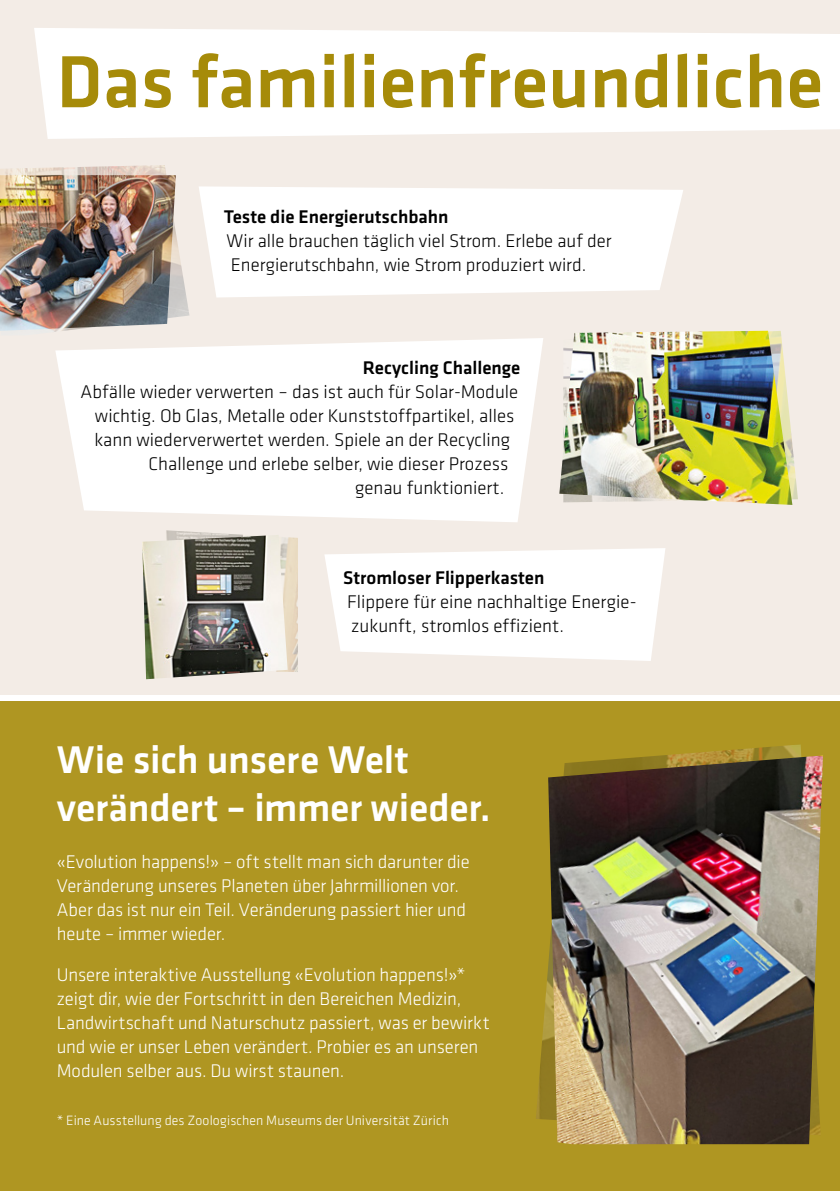
<style>
.page{position:relative;width:840px;height:1191px;background:#fff}
.page>*{position:absolute;margin:0;border:0;box-sizing:border-box;transform-origin:0 0}
.t1{font:500 76.4px "Klavika";color:#a68b09}
.t2{font:500 40px/48px "Klavika";letter-spacing:-.005em;color:#fff}
.t3{font:300 19px/24px "Klavika";letter-spacing:-.005em;color:#fff}
.t4{font:300 19px/24px "Klavika";color:#000}
.t5{font:500 19px "Klavika";color:#000}
.t6{font:300 14px "Klavika";letter-spacing:.005em;color:#fff}
</style>
<div class="page">
<div style="left:0;top:701px;width:839px;height:490px;background:#af9622"></div>
<div style="left:0;top:595px;width:839px;height:106px;background:linear-gradient(to right,#fff,#fff)"></div>
<div style="left:0;top:0;width:839px;height:694px;background:#f3ece6"></div>
<img style="left:166px;top:530px;width:132px;height:142px">
<img style="left:142px;top:535px;width:145px;height:144px">
<svg style="left:55px;top:338px;width:488px;height:184px;background:#fdfcfc"></svg>
<svg style="left:34px;top:28px;width:805px;height:111px;background:#fefdfd"></svg>
<svg style="left:199px;top:186px;width:484px;height:111px;background:#fdfdfc"></svg>
<img style="left:536px;top:744px;width:265px;height:376px">
<img style="left:548px;top:755px;width:274px;height:389px">
<svg style="left:325px;top:548px;width:340px;height:113px;background:#fdfcfc"></svg>
<img style="left:0;top:165px;width:189px;height:167px">
<img style="left:0;top:175px;width:176px;height:156px">
<img style="left:792px;top:443px;width:5px;height:57px">
<img style="left:559px;top:331px;width:233px;height:174px">
<h1 class="t1" style="left:56px;top:30px;width:767px">Das familienfreundliche</h1>
<p class="t5" style="left:224px;top:203px;width:226px">Teste die Energierutschbahn</p>
<p class="t4" style="left:226px;top:228px;width:386px">Wir alle brauchen täglich viel Strom. Erlebe auf der<br>Energierutschbahn, wie Strom produziert wird.</p>
<p class="t5" style="left:362px;top:355px;width:159px">Recycling Challenge</p>
<p class="t4" style="left:81px;top:379px;width:439px">Abfälle wieder verwerten – das ist auch für Solar-Module</p>
<p class="t4" style="left:95px;top:403px;width:420px">wichtig. Ob Glas, Metalle oder Kunststoffpartikel, alles</p>
<p class="t4" style="left:94px;top:427px;width:417px">kann wiederverwertet werden. Spiele an der Recycling</p>
<p class="t4" style="left:148px;top:451px;width:361px">Challenge und erlebe selber, wie dieser Prozess</p>
<p class="t4" style="left:354px;top:475px;width:151px">genau funktioniert.</p>
<p class="t5" style="left:343px;top:565px;width:203px">Stromloser Flipperkasten</p>
<p class="t4" style="left:347px;top:589px;width:288px">Flippere für eine nachhaltige Energie&shy;zukunft, stromlos effizient.</p>
<h2 class="t2" style="left:57px;top:734px;width:435px">Wie sich unsere Welt verändert – immer wieder.</h2>
<p class="t3" style="left:57px;top:849px;width:414px">«Evolution happens!» – oft stellt man sich darunter die Veränderung unseres Planeten über Jahrmillionen vor.<br>Aber das ist nur ein Teil. Veränderung passiert hier und heute – immer wieder.</p>
<p class="t3" style="left:57px;top:962px;width:434px">Unsere interaktive Ausstellung «Evolution happens!»* zeigt dir, wie der Fortschritt in den Bereichen Medizin, Landwirtschaft und Naturschutz passiert, was er bewirkt und wie er unser Leben verändert. Probier es an unseren Modulen selber aus. Du wirst staunen.</p>
<p class="t6" style="left:57px;top:1111px;width:393px">* Eine Ausstellung des Zoologischen Museums der Universität Zürich</p>
</div>
